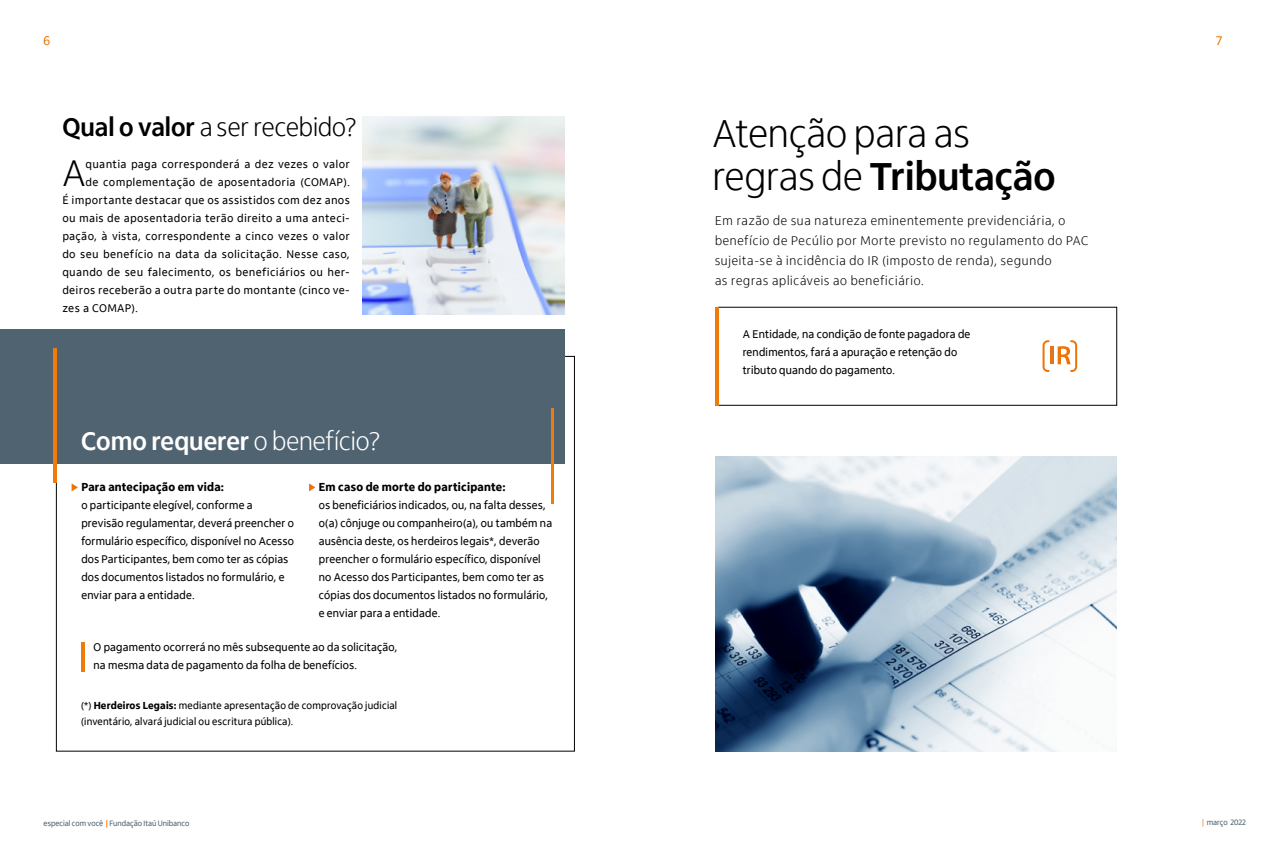
<style>
.page{position:relative;width:1280px;height:842px;background:#fff}
.page>*{position:absolute;margin:0;border:0;box-sizing:border-box;transform-origin:0 0}
.t1{font:300 40.1px/43px "Itau Display";color:#000}
.t2{font:300 38.2px "Itau Display";color:#000}
.t3{font:300 26.3px "Itau Display";color:#000}
.t4{font:700 26.3px "Itau Display";color:#fff}
.t5{font:300 13px/20px "Itau Display";letter-spacing:.06em;color:#000}
.t6{font:13px "Itau Display";color:#ee7203}
.t7{font:800 12px "Itau Display";letter-spacing:.02em;color:#000}
.t8{font:11.5px/18px "Itau Display";letter-spacing:.02em;color:#000}
.t9{font:11.5px "Itau Text";letter-spacing:.02em;color:#000}
.t10{font:10.5px/16px "Itau Display";letter-spacing:.02em;color:#000}
.t11{font:8px "Itau Display";color:#506370}
.s1{font-weight:700}
.s2{font-weight:300}
.s3{font-weight:800}
.s4{font-weight:700;color:#ee7203}
.s5{color:#ee7203}
</style>
<div class="page">
<svg style="left:72px;top:483px;width:6px;height:8px"></svg>
<svg style="left:309px;top:483px;width:6px;height:8px"></svg>
<hr style="left:81px;top:642px;width:4px;height:29px;background:#ef7b0b">
<img style="left:362px;top:116px;width:203px;height:199px">
<div style="left:0;top:329px;width:565px;height:134px;background:#506370"></div>
<hr style="left:53px;top:348px;width:3px;height:134px;background:#ef7b0b">
<hr style="left:551px;top:408px;width:3px;height:96px;background:#ef7b0b">
<img style="left:715px;top:456px;width:402px;height:295px">
<hr style="left:715px;top:307px;width:3px;height:98px;background:#ef7b0b">
<svg style="left:1043px;top:340px;width:34px;height:32px"></svg>
<p class="t6" style="left:44px;top:33px;width:8px">6</p>
<h3 class="t3" style="left:62px;top:112px;width:296px"><span class="s1">Qual o valor</span> a ser recebido?</h3>
<h2 class="t2" style="left:62px;top:152px;width:25px">A</h2>
<p class="t9" style="left:86px;top:158px;width:266px">quantia paga corresponderá a dez vezes o valor</p>
<p class="t9" style="left:86px;top:176px;width:266px">de complementação de aposentadoria (COMAP).</p>
<p class="t9" style="left:62px;top:194px;width:289px">É importante destacar que os assistidos com dez anos</p>
<p class="t9" style="left:62px;top:212px;width:289px">ou mais de aposentadoria terão direito a uma anteci-</p>
<p class="t9" style="left:62px;top:230px;width:289px">pação, à vista, correspondente a cinco vezes o valor</p>
<p class="t9" style="left:62px;top:248px;width:289px">do seu benefício na data da solicitação. Nesse caso,</p>
<p class="t9" style="left:62px;top:266px;width:289px">quando de seu falecimento, os beneficiários ou her-</p>
<p class="t9" style="left:62px;top:284px;width:289px">deiros receberão a outra parte do montante (cinco ve-</p>
<p class="t9" style="left:62px;top:302px;width:77px">zes a COMAP).</p>
<h3 class="t4" style="left:81px;top:426px;width:301px">Como requerer <span class="s2">o benefício?</span></h3>
<p class="t7" style="left:81px;top:480px;width:144px">Para antecipação em vida:</p>
<p class="t8" style="left:81px;top:497px;width:214px">o participante elegível, conforme a previsão regulamentar, deverá preencher o formulário específico, disponível no Acesso dos Participantes, bem como ter as cópias dos documentos listados no formulário, e enviar para a entidade.</p>
<p class="t7" style="left:319px;top:480px;width:188px">Em caso de morte do participante:</p>
<p class="t8" style="left:319px;top:497px;width:235px">os beneficiários indicados, ou, na falta desses, o(a) cônjuge ou companheiro(a), ou também na ausência deste, os herdeiros legais*, deverão preencher o formulário específico, disponível no Acesso dos Participantes, bem como ter as cópias dos documentos listados no formulário, e enviar para a entidade.</p>
<p class="t8" style="left:94px;top:638px;width:305px">O pagamento ocorrerá no mês subsequente ao da solicitação, na mesma data de pagamento da folha de benefícios.</p>
<p class="t10" style="left:81px;top:697px;width:318px">(*) <span class="s3">Herdeiros Legais:</span> mediante apresentação de comprovação judicial (inventário, alvará judicial ou escritura pública).</p>
<h1 class="t1" style="left:712px;top:113px;width:345px">Atenção para as regras de <span class="s1">Tributação</span></h1>
<p class="t5" style="left:715px;top:211px;width:375px">Em razão de sua natureza eminentemente previdenciária, o benefício de Pecúlio por Morte previsto no regulamento do PAC sujeita-se à incidência do IR (imposto de renda), segundo<br>as regras aplicáveis ao beneficiário.</p>
<p class="t8" style="left:743px;top:325px;width:229px">A Entidade, na condição de fonte pagadora de rendimentos, fará a apuração e retenção do tributo quando do pagamento.</p>
<p class="t6" style="left:1216px;top:33px;width:7px">7</p>
<p class="t11" style="left:44px;top:819px;width:147px">especial com você <span class="s4">|</span> Fundação Itaú Unibanco</p>
<p class="t11" style="left:1202px;top:818px;width:45px"><span class="s5">|</span> março 2022</p>
</div>
